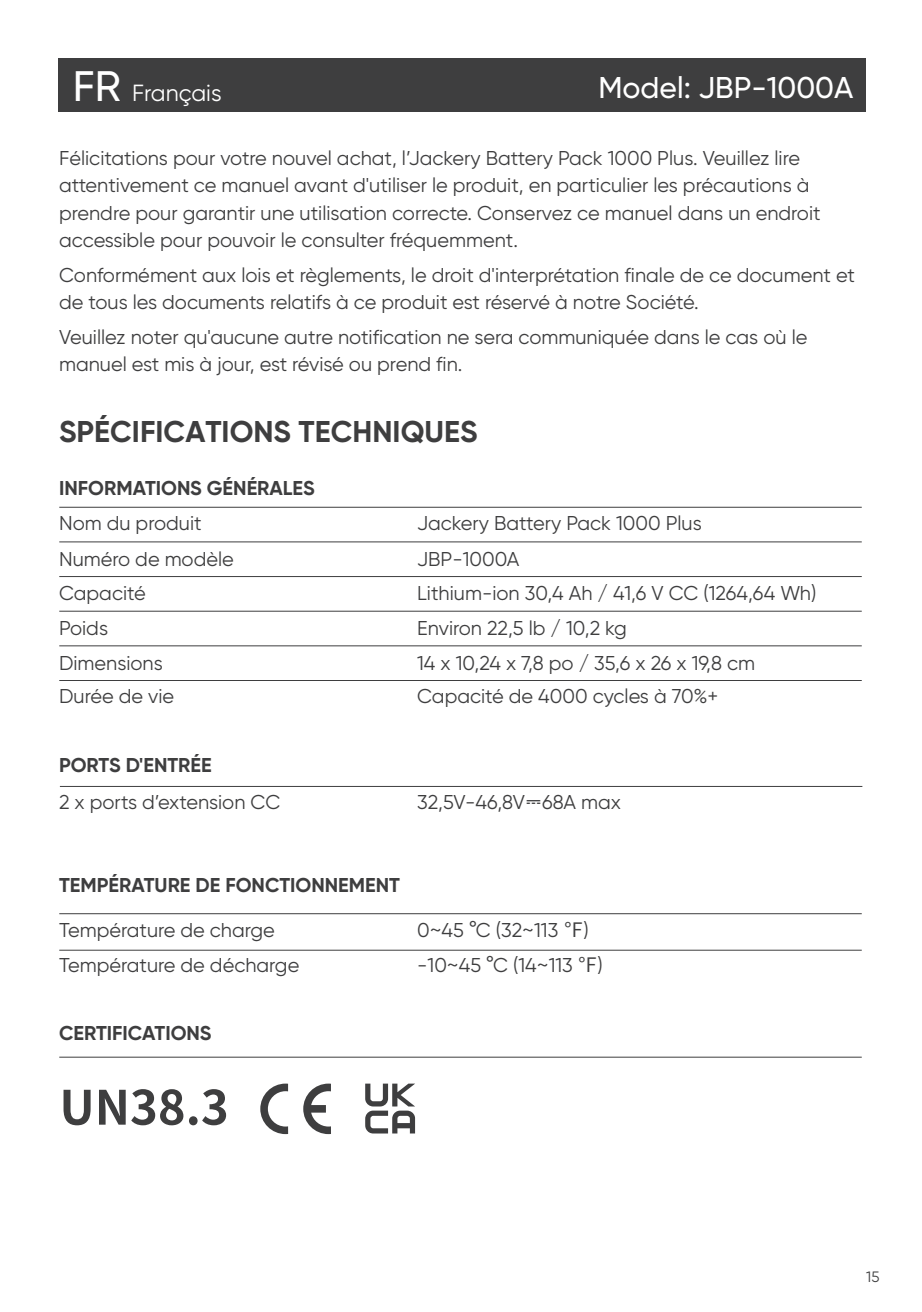
<style>
.page{position:relative;width:922px;height:1312px;background:#fff}
.page>*{position:absolute;margin:0;border:0;box-sizing:border-box;transform-origin:0 0}
.t1{font:700 30px "Gilroy";color:#3e3e3f}
.t2{font:500 30px "Gilroy";color:#fff}
.t3{font:23.25px "Gilroy";color:#fff}
.t4{font:20px/27.5px "Gilroy";color:#3e3e3f}
.t5{font:700 20px "Gilroy";color:#3e3e3f}
.t6{font:15px "Gilroy";color:#3e3e3f}
.s1{font-weight:500;font-size:42.5px}
.s2{font-family:"Source Han Sans CN"}
</style>
<div class="page">
<hr style="left:59px;top:507px;width:803px;height:1px;background:#3e3e3f">
<hr style="left:59px;top:541px;width:803px;height:1px;background:#3e3e3f">
<hr style="left:59px;top:576px;width:803px;height:1px;background:#3e3e3f">
<hr style="left:59px;top:611px;width:803px;height:1px;background:#3e3e3f">
<hr style="left:59px;top:645px;width:803px;height:1px;background:#3e3e3f">
<hr style="left:59px;top:680px;width:803px;height:1px;background:#3e3e3f">
<hr style="left:60px;top:786px;width:802px;height:1px;background:#3e3e3f">
<hr style="left:59px;top:913px;width:803px;height:1px;background:#3e3e3f">
<hr style="left:59px;top:1057px;width:803px;height:1px;background:#3e3e3f">
<hr style="left:59px;top:950px;width:803px;height:1px;background:#3e3e3f">
<div style="left:59px;top:58px;width:807px;height:53px;background:#3e3e3f"></div>
<svg style="left:260px;top:1083px;width:28px;height:51px"></svg>
<svg style="left:303px;top:1083px;width:28px;height:51px"></svg>
<svg style="left:64px;top:1090px;width:27px;height:35px"></svg>
<svg style="left:99px;top:1089px;width:84px;height:36px"></svg>
<div style="left:189px;top:1116px;width:9px;height:9px;background:#3e3e3f;border-radius:50%"></div>
<svg style="left:202px;top:1089px;width:24px;height:36px"></svg>
<svg style="left:365px;top:1083px;width:50px;height:50px"></svg>
<p class="t3" style="left:73px;top:78px;width:150px"><span class="s1">FR</span> Français</p>
<h1 class="t2" style="left:598px;top:69px;width:257px">Model: JBP-1000A</h1>
<p class="t4" style="left:59px;top:144px;width:763px">Félicitations pour votre nouvel achat, l’Jackery Battery Pack 1000 Plus. Veuillez lire attentivement ce manuel avant d'utiliser le produit, en particulier les précautions à prendre pour garantir une utilisation correcte. Conservez ce manuel dans un endroit accessible pour pouvoir le consulter fréquemment.</p>
<p class="t4" style="left:59px;top:261px;width:797px">Conformément aux lois et règlements, le droit d'interprétation finale de ce document et de tous les documents relatifs à ce produit est réservé à notre Société.</p>
<p class="t4" style="left:59px;top:323px;width:750px">Veuillez noter qu'aucune autre notification ne sera communiquée dans le cas où le manuel est mis à jour, est révisé ou prend fin.</p>
<h1 class="t1" style="left:59px;top:412px;width:420px">SPÉCIFICATIONS TECHNIQUES</h1>
<p class="t5" style="left:59px;top:475px;width:257px">INFORMATIONS GÉNÉRALES</p>
<p class="t4" style="left:59px;top:505px;width:176px;line-height:36.2px">Nom du produit<br>Numéro de modèle</p>
<p class="t4" style="left:59px;top:575px;width:105px;line-height:35px">Capacité<br>Poids<br>Dimensions</p>
<p class="t4" style="left:59px;top:682px;width:117px">Durée de vie</p>
<p class="t5" style="left:59px;top:752px;width:154px">PORTS D'ENTRÉE</p>
<p class="t4" style="left:59px;top:788px;width:223px">2 x ports d’extension CC</p>
<p class="t4" style="left:417px;top:505px;width:286px;line-height:36.2px">Jackery Battery Pack 1000 Plus<br>JBP-1000A</p>
<p class="t4" style="left:417px;top:575px;width:401px;line-height:35px">Lithium-ion 30,4 Ah / 41,6 V CC (1264,64 Wh)<br>Environ 22,5 lb / 10,2 kg<br>14 x 10,24 x 7,8 po / 35,6 x 26 x 19,8 cm</p>
<p class="t4" style="left:417px;top:682px;width:303px">Capacité de 4000 cycles à 70%+</p>
<p class="t4" style="left:417px;top:788px;width:205px">32,5V-46,8V⎓68A max</p>
<p class="t5" style="left:59px;top:872px;width:342px">TEMPÉRATURE DE FONCTIONNEMENT</p>
<p class="t4" style="left:59px;top:916px;width:217px">Température de charge</p>
<p class="t4" style="left:59px;top:951px;width:242px">Température de décharge</p>
<p class="t4" style="left:417px;top:916px;width:173px">0~45 °C (32~113 <span class="s2">℉</span>)</p>
<p class="t4" style="left:417px;top:951px;width:187px">-10~45 °C (14~113 <span class="s2">℉</span>)</p>
<p class="t5" style="left:59px;top:1021px;width:154px">CERTIFICATIONS</p>
<p class="t6" style="left:866px;top:1267px;width:15px">15</p>
</div>
